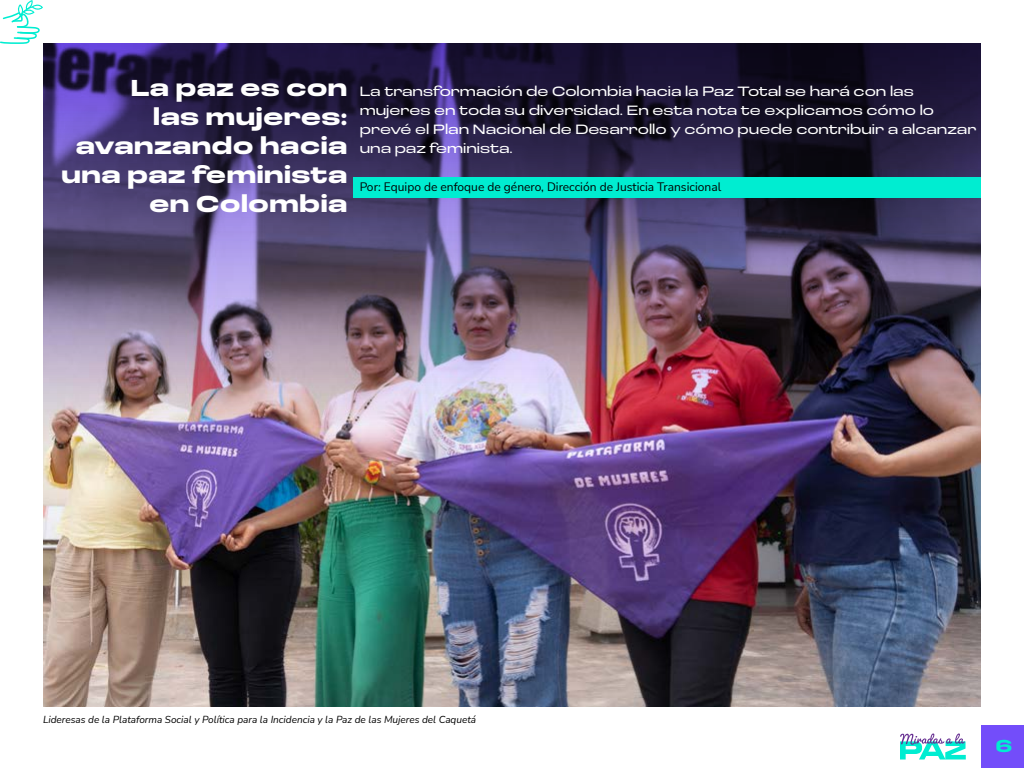
<style>
.page{position:relative;width:1024px;height:768px;background:#fff}
.page>*{position:absolute;margin:0;border:0;box-sizing:border-box;transform-origin:0 0}
.t1{font:900 24px/28.8px "Loos Extended";color:#fff;text-align:right}
.t2{font:900 18px "Loos Extended";color:#00edd1}
.t3{font:14px/19px "Loos Extended";color:#fff}
.t4{font:12px "Nunito Sans";color:#000}
.t5{font:italic 10px "Nunito Sans";color:#000}
</style>
<div class="page">
<svg style="left:0;top:0;width:43px;height:44px"></svg>
<div style="left:981px;top:725px;width:43px;height:43px;background:#734dfa"></div>
<svg style="left:900px;top:733px;width:66px;height:27px"></svg>
<img style="left:43px;top:43px;width:938px;height:664px">
<img style="left:43px;top:44px;width:444px;height:401px">
<img style="left:487px;top:44px;width:494px;height:401px">
<div style="left:354px;top:177px;width:627px;height:21px;background:#00edd1"></div>
<h1 class="t1" style="left:61px;top:72px;width:288px">La paz es con<br>las mujeres: avanzando hacia una paz feminista en Colombia</h1>
<p class="t3" style="left:360px;top:81px;width:618px">La transformación de Colombia hacia la Paz Total se hará con las mujeres en toda su diversidad. En esta nota te explicamos cómo lo prevé el Plan Nacional de Desarrollo y cómo puede contribuir a alcanzar una paz feminista.</p>
<p class="t4" style="left:360px;top:179px;width:363px">Por: Equipo de enfoque de género, Dirección de Justicia Transicional</p>
<p class="t5" style="left:43px;top:712px;width:435px">Lideresas de la Plataforma Social y Política para la Incidencia y la Paz de las Mujeres del Caquetá</p>
<p class="t2" style="left:995px;top:732px;width:19px">6</p>
</div>
